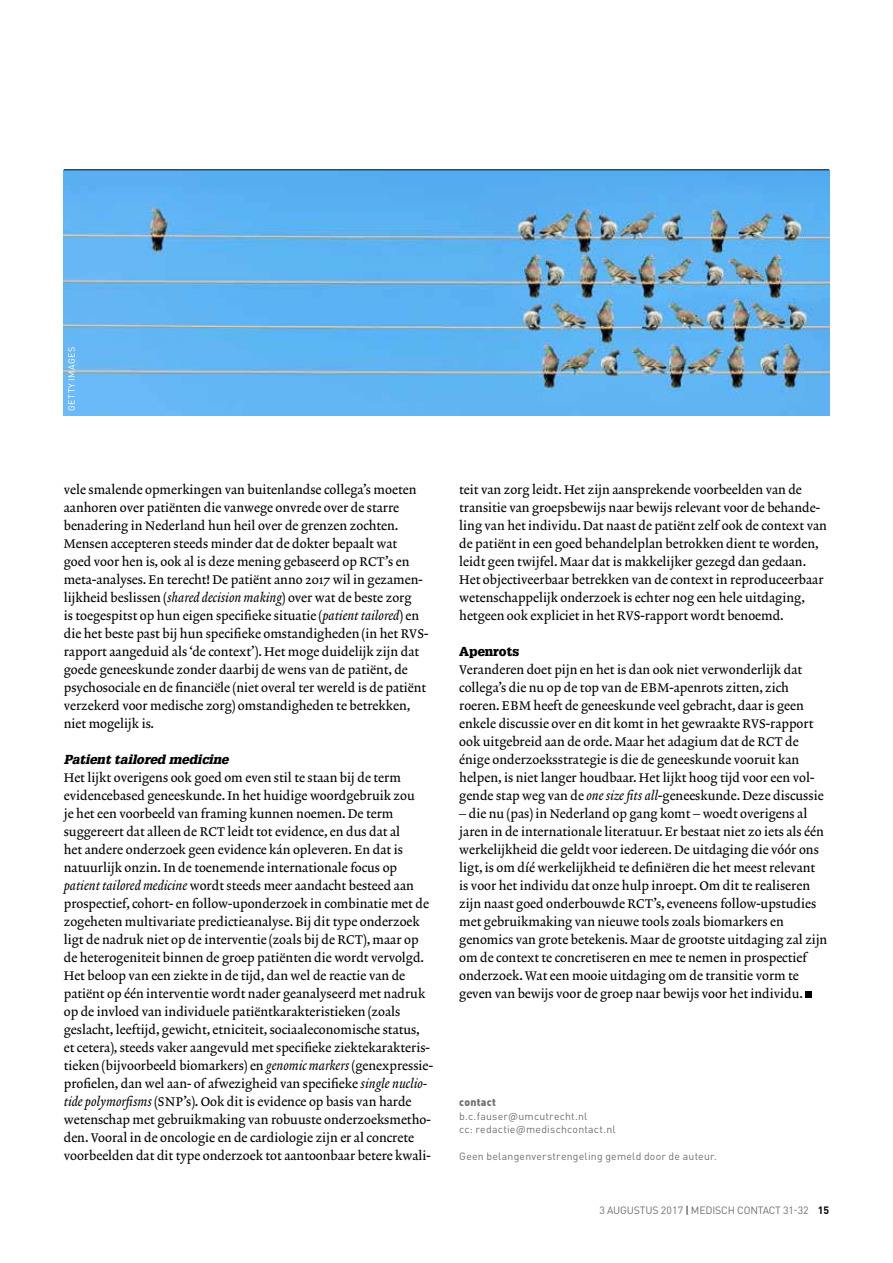
<style>
.page{position:relative;width:893px;height:1263px;background:#fff}
.page>*{position:absolute;margin:0;border:0;box-sizing:border-box;transform-origin:0 0}
.t1{font:12.75px/18px "Lexicon No 2 Roman A";color:#000}
.t2{font:italic 900 12.75px "Glypha LT Std";color:#000}
.t3{font:900 12.75px "Glypha LT Std";color:#000}
.t4{font:10.5px/13.5px "DINOT";letter-spacing:.02em;color:#706f6f}
.t5{font:10.5px "DINOT";letter-spacing:-.015em;color:#706f6f}
.t6{font:900 10.5px "DINOT";letter-spacing:.025em;color:#706f6f}
.t7{font:9px "DINOT";letter-spacing:.06em;color:#fff}
.s1{font-family:"Lexicon No 2 Italic A"}
.s2{color:#000}
.s3{font-weight:700;color:#000}
</style>
<div class="page">
<div style="left:805px;top:991px;width:7px;height:7px;background:#000"></div>
<img style="left:64px;top:170px;width:765px;height:246px">
<hr style="left:64px;top:169px;width:765px;height:1px;background:#000">
<p class="t7" style="left:66px;top:411px;width:66px;rotate:-90deg">GETTY IMAGES</p>
<p class="t1" style="left:64px;top:481px;width:366px">vele smalende opmerkingen van buitenlandse collega’s moeten aanhoren over patiënten die vanwege onvrede over de starre benadering in Nederland hun heil over de grenzen zochten.<br>Mensen accepteren steeds minder dat de dokter bepaalt wat<br>goed voor hen is, ook al is deze mening gebaseerd op RCT’s en meta-analyses. En terecht! De patiënt anno 2017 wil in gezamen&shy;lijkheid beslissen (<span class="s1">shared decision making</span>) over wat de beste zorg<br>is toegespitst op hun eigen specifieke situatie (<span class="s1">patient tailored</span>) en die het beste past bij hun specifieke omstandigheden (in het RVS&shy;rapport aangeduid als ‘de context’). Het moge duidelijk zijn dat goede geneeskunde zonder daarbij de wens van de patiënt, de psychosociale en de financiële (niet overal ter wereld is de patiënt verzekerd voor medische zorg) omstandigheden te betrekken, niet mogelijk is.</p>
<p class="t2" style="left:64px;top:752px;width:166px">Patient tailored medicine</p>
<p class="t1" style="left:64px;top:769px;width:371px">Het lijkt overigens ook goed om even stil te staan bij de term evidencebased geneeskunde. In het huidige woordgebruik zou<br>je het een voorbeeld van framing kunnen noemen. De term suggereert dat alleen de RCT leidt tot evidence, en dus dat al<br>het andere onderzoek geen evidence kán opleveren. En dat is natuurlijk onzin. In de toenemende internationale focus op <span class="s1">patient tailored medicine</span> wordt steeds meer aandacht besteed aan prospectief, cohort- en follow-uponderzoek in combinatie met de zogeheten multivariate predictieanalyse. Bij dit type onderzoek ligt de nadruk niet op de interventie (zoals bij de RCT), maar op de heterogeniteit binnen de groep patiënten die wordt vervolgd.<br>Het beloop van een ziekte in de tijd, dan wel de reactie van de patiënt op één interventie wordt nader geanalyseerd met nadruk op de invloed van individuele patiëntkarakteristieken (zoals geslacht, leeftijd, gewicht, etniciteit, sociaaleconomische status, et cetera), steeds vaker aangevuld met specifieke ziektekarakteris&shy;tieken (bijvoorbeeld biomarkers) en <span class="s1">genomic markers</span> (genexpressie&shy;profielen, dan wel aan- of afwezigheid van specifieke <span class="s1">single nuclio&shy;tide polymorfisms</span> (SNP’s). Ook dit is evidence op basis van harde wetenschap met gebruikmaking van robuuste onderzoeksmetho&shy;den. Vooral in de oncologie en de cardiologie zijn er al concrete voorbeelden dat dit type onderzoek tot aantoonbaar betere kwali-</p>
<p class="t1" style="left:459px;top:481px;width:369px">teit van zorg leidt. Het zijn aansprekende voorbeelden van de transitie van groepsbewijs naar bewijs relevant voor de behande&shy;ling van het individu. Dat naast de patiënt zelf ook de context van de patiënt in een goed behandelplan betrokken dient te worden, leidt geen twijfel. Maar dat is makkelijker gezegd dan gedaan.<br>Het objectiveerbaar betrekken van de context in reproduceerbaar wetenschappelijk onderzoek is echter nog een hele uitdaging, hetgeen ook expliciet in het RVS-rapport wordt benoemd.</p>
<p class="t3" style="left:459px;top:644px;width:61px">Apenrots</p>
<p class="t1" style="left:459px;top:661px;width:366px">Veranderen doet pijn en het is dan ook niet verwonderlijk dat collega’s die nu op de top van de EBM-apenrots zitten, zich roeren. EBM heeft de geneeskunde veel gebracht, daar is geen enkele discussie over en dit komt in het gewraakte RVS-rapport ook uitgebreid aan de orde. Maar het adagium dat de RCT de énige onderzoeksstrategie is die de geneeskunde vooruit kan helpen, is niet langer houdbaar. Het lijkt hoog tijd voor een vol&shy;gende stap weg van de <span class="s1">one size fits all</span>-geneeskunde. Deze discussie</p>
<p class="t1" style="left:459px;top:805px;width:370px">– die nu (pas) in Nederland op gang komt – woedt overigens al jaren in de internationale literatuur. Er bestaat niet zo iets als één werkelijkheid die geldt voor iedereen. De uitdaging die vóór ons ligt, is om díé werkelijkheid te definiëren die het meest relevant is voor het individu dat onze hulp inroept. Om dit te realiseren zijn naast goed onderbouwde RCT’s, eveneens follow-upstudies met gebruikmaking van nieuwe tools zoals biomarkers en genomics van grote betekenis. Maar de grootste uitdaging zal zijn om de context te concretiseren en mee te nemen in prospectief onderzoek. Wat een mooie uitdaging om de transitie vorm te geven van bewijs voor de groep naar bewijs voor het individu.</p>
<p class="t6" style="left:459px;top:1095px;width:38px">contact</p>
<p class="t4" style="left:459px;top:1109px;width:158px">b.c.fauser@umcutrecht.nl<br>cc: redactie@medischcontact.nl</p>
<p class="t4" style="left:459px;top:1149px;width:259px">Geen belangenverstrengeling gemeld door de auteur.</p>
<p class="t5" style="left:599px;top:1203px;width:231px">3 AUGUSTUS 2017 <span class="s2">|</span> MEDISCH CONTACT 31-32 <span class="s3">15</span></p>
</div>
